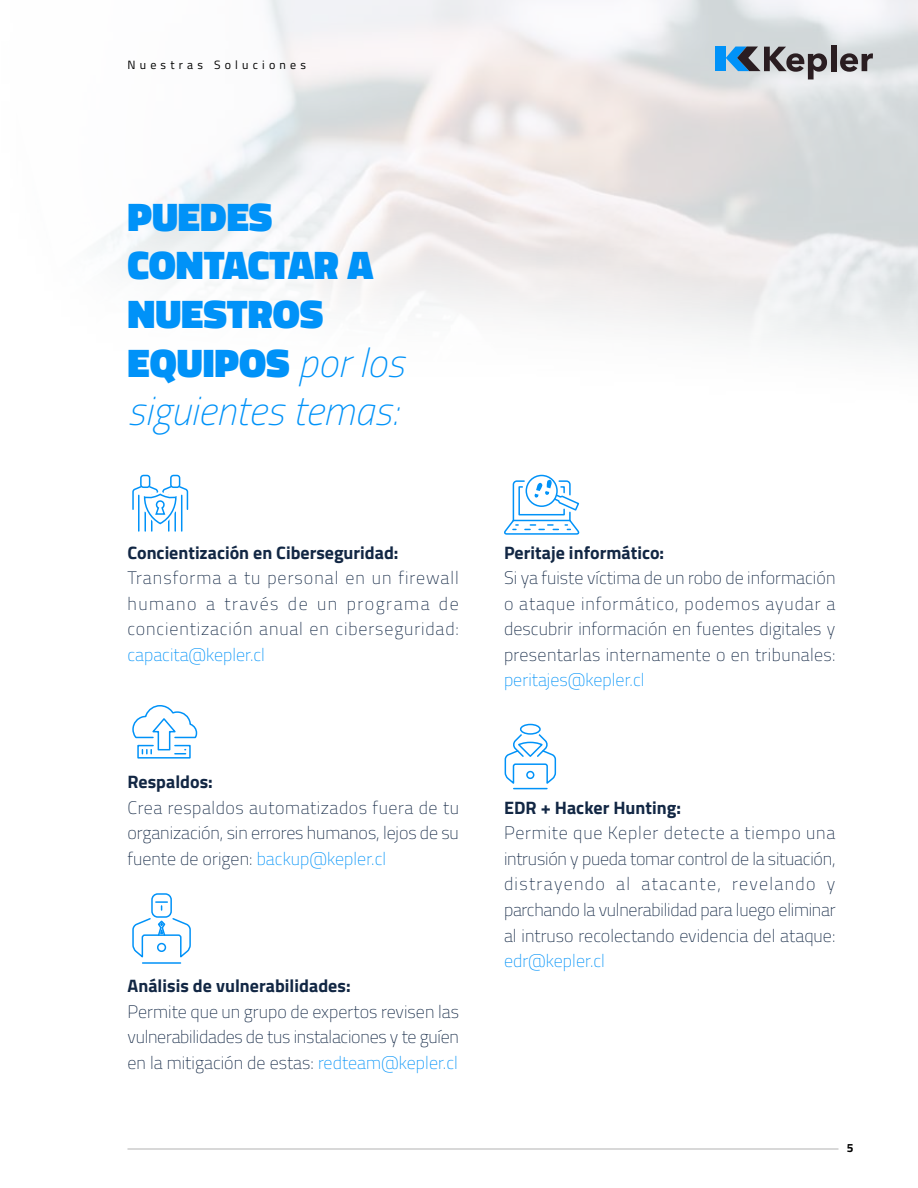
<style>
.page{position:relative;width:918px;height:1188px;background:#fff}
.page>*{position:absolute;margin:0;border:0;box-sizing:border-box;transform-origin:0 0}
.t1{font:900 40.5px/48.6px "Titillium Web";color:#0092f8}
.t2{font:200 18px/25.5px "Titillium Web";color:#122744;text-align:justify}
.t3{font:700 18px "Titillium Web";color:#122744}
.t4{font:200 18px "Titillium Web";color:#0092f8}
.t5{font:12px "Titillium Web";letter-spacing:.35em;color:#000}
.t6{font:700 12px "Titillium Web";color:#000}
.s1{font-weight:200;font-style:italic}
.s2{color:#0092f8}
</style>
<div class="page">
<img style="left:101px;top:0;width:817px;height:356px">
<div style="left:151px;top:893px;width:21px;height:25px;border:2px solid #0092f8;border-radius:6px"></div>
<svg style="left:132px;top:917px;width:59px;height:41px"></svg>
<svg style="left:156px;top:901px;width:11px;height:9px"></svg>
<hr style="left:143px;top:962px;width:38px;height:2px;background:#0092f8">
<div style="left:526px;top:475px;width:32px;height:32px;border:2px solid #0092f8;border-radius:50%"></div>
<svg style="left:504px;top:480px;width:76px;height:55px"></svg>
<svg style="left:132px;top:705px;width:66px;height:54px"></svg>
<div style="left:831px;top:45px;width:5px;height:26px;background:#2a1d21"></div>
<svg style="left:840px;top:53px;width:33px;height:19px"></svg>
<div style="left:716px;top:47px;width:10px;height:24px;background:#0092f8"></div>
<svg style="left:726px;top:47px;width:101px;height:32px;background:#8b95a0"></svg>
<hr style="left:128px;top:1149px;width:710px;height:1px;background:#b2b2b2">
<svg style="left:504px;top:725px;width:53px;height:59px"></svg>
<div style="left:526px;top:771px;width:8px;height:8px;border:2px solid #0092f8;border-radius:50%"></div>
<hr style="left:514px;top:788px;width:33px;height:1px;background:#0092f8">
<div style="left:520px;top:726px;width:21px;height:11px;border:2px solid #fff;border-radius:50%"></div>
<div style="left:521px;top:725px;width:19px;height:9px;background:#fff;border-radius:50%"></div>
<div style="left:520px;top:724px;width:21px;height:11px;border:2px solid #0092f8;border-radius:50%"></div>
<div style="left:140px;top:475px;width:10px;height:13px;border:2px solid #0092f8;border-radius:3px"></div>
<div style="left:170px;top:475px;width:10px;height:13px;border:2px solid #0092f8;border-radius:3px"></div>
<svg style="left:132px;top:485px;width:57px;height:46px"></svg>
<p class="t5" style="left:128px;top:56px;width:180px">Nuestras Soluciones</p>
<h1 class="t1" style="left:128px;top:192px;width:278px">PUEDES<br>CONTACTAR A<br>NUESTROS<br>EQUIPOS <span class="s1">por los siguientes temas:</span></h1>
<p class="t3" style="left:128px;top:539px;width:273px">Concientización en Ciberseguridad:</p>
<p class="t2" style="left:128px;top:565px;width:333px">Transforma a tu personal en un firewall humano a través de un programa de concientización anual en ciberseguridad:</p>
<p class="t4" style="left:128px;top:642px;width:139px">capacita@kepler.cl</p>
<p class="t3" style="left:128px;top:768px;width:87px">Respaldos:</p>
<p class="t2" style="left:128px;top:794px;width:333px">Crea respaldos automatizados fuera de tu organización, sin errores humanos, lejos de su fuente de origen: <span class="s2">backup@kepler.cl</span></p>
<p class="t3" style="left:128px;top:972px;width:225px">Análisis de vulnerabilidades:</p>
<p class="t2" style="left:128px;top:998px;width:333px">Permite que un grupo de expertos revisen las vulnerabilidades de tus instalaciones y te guíen en la mitigación de estas: <span class="s2">redteam@kepler.cl</span></p>
<p class="t3" style="left:504px;top:539px;width:162px">Peritaje informático:</p>
<p class="t2" style="left:504px;top:565px;width:333px">Si ya fuiste víctima de un robo de información o ataque informático, podemos ayudar a descubrir información en fuentes digitales y presentarlas internamente o en tribunales:</p>
<p class="t4" style="left:504px;top:667px;width:142px">peritajes@kepler.cl</p>
<p class="t3" style="left:504px;top:794px;width:179px">EDR + Hacker Hunting:</p>
<p class="t2" style="left:504px;top:820px;width:333px">Permite que Kepler detecte a tiempo una intrusión y pueda tomar control de la situación, distrayendo al atacante, revelando y parchando la vulnerabilidad para luego eliminar al intruso recolectando evidencia del ataque:</p>
<p class="t4" style="left:504px;top:948px;width:102px">edr@kepler.cl</p>
<p class="t6" style="left:847px;top:1139px;width:8px">5</p>
</div>
